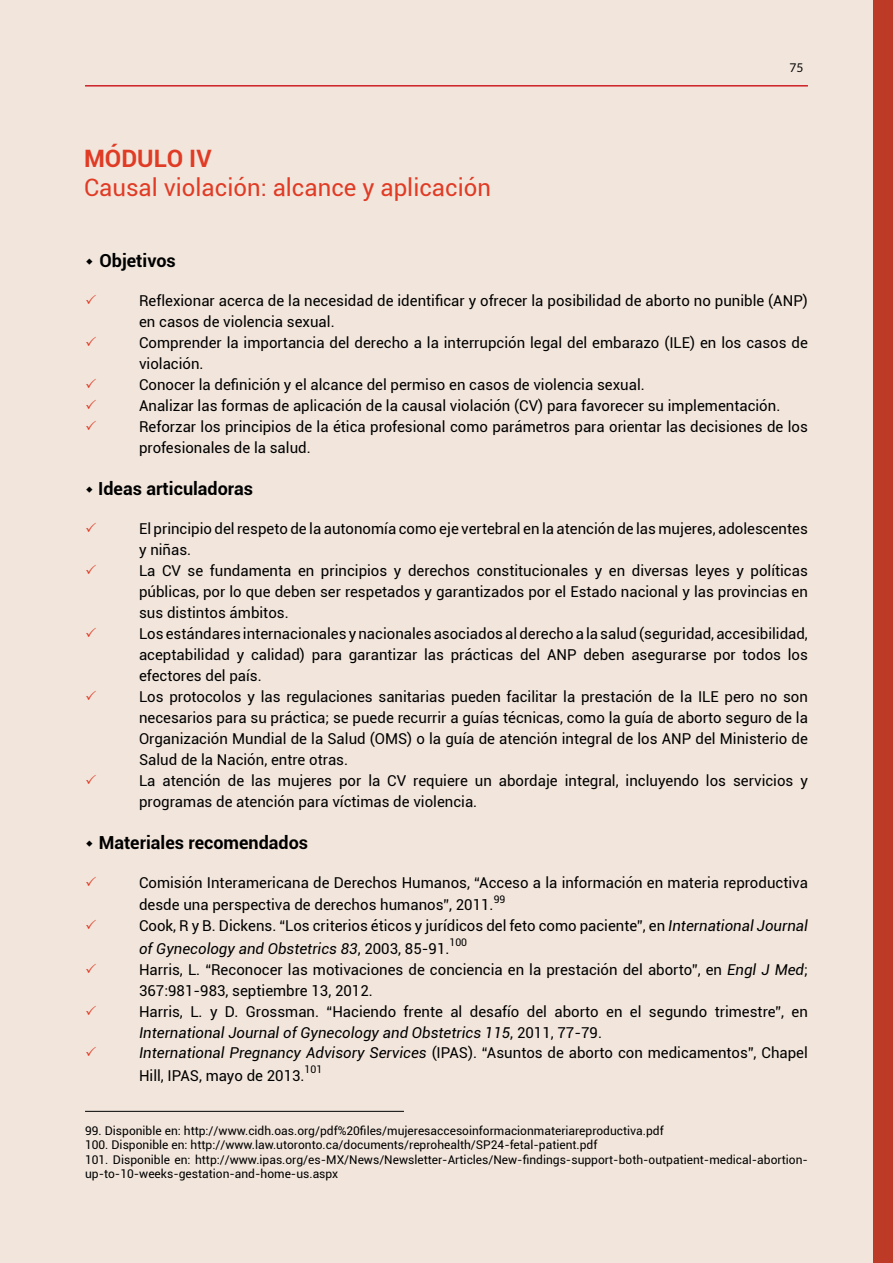
<style>
.page{position:relative;width:893px;height:1263px;background:#f2e6dc}
.page>*{position:absolute;margin:0;border:0;box-sizing:border-box;transform-origin:0 0}
.t1{font:24px "Roboto";color:#e03b25}
.t2{font:700 24px "Roboto";color:#e03b25}
.t3{font:700 18px "Roboto";color:#000}
.t4{font:15px/21px "Roboto";color:#000}
.t5{font:12px/14.4px "Roboto";color:#000}
.t6{font:12px "Lato";color:#000}
.t7{font:10.5px "Roboto";color:#000}
.s1{font-style:italic}
</style>
<div class="page">
<hr style="left:85px;top:85px;width:723px;height:2px;background:#cc2027">
<hr style="left:85px;top:1111px;width:319px;height:1px;background:#000">
<div style="left:874px;top:0;width:19px;height:1263px;background:#bc3a26"></div>
<h1 class="t2" style="left:84px;top:141px;width:129px">MÓDULO IV</h1>
<h1 class="t1" style="left:84px;top:170px;width:408px">Causal violación: alcance y aplicación</h1>
<p class="t6" style="left:789px;top:61px;width:15px">75</p>
<p class="t3" style="left:100px;top:248px;width:78px">Objetivos</p>
<p class="t4" style="left:139px;top:289px;width:670px">Reflexionar acerca de la necesidad de identificar y ofrecer la posibilidad de aborto no punible (ANP) en casos de violencia sexual.<br>Comprender la importancia del derecho a la interrupción legal del embarazo (ILE) en los casos de violación.<br>Conocer la definición y el alcance del permiso en casos de violencia sexual.<br>Analizar las formas de aplicación de la causal violación (CV) para favorecer su implementación.<br>Reforzar los principios de la ética profesional como parámetros para orientar las decisiones de los profesionales de la salud.</p>
<p class="t3" style="left:98px;top:476px;width:157px">Ideas articuladoras</p>
<p class="t4" style="left:139px;top:517px;width:670px">El principio del respeto de la autonomía como eje vertebral en la atención de las mujeres, adolescentes y niñas.<br>La CV se fundamenta en principios y derechos constitucionales y en diversas leyes y políticas públicas, por lo que deben ser respetados y garantizados por el Estado nacional y las provincias en sus distintos ámbitos.<br>Los estándares internacionales y nacionales asociados al derecho a la salud (seguridad, accesibilidad, aceptabilidad y calidad) para garantizar las prácticas del ANP deben asegurarse por todos los efectores del país.<br>Los protocolos y las regulaciones sanitarias pueden facilitar la prestación de la ILE pero no son necesarios para su práctica; se puede recurrir a guías técnicas, como la guía de aborto seguro de la Organización Mundial de la Salud (OMS) o la guía de atención integral de los ANP del Ministerio de Salud de la Nación, entre otras.<br>La atención de las mujeres por la CV requiere un abordaje integral, incluyendo los servicios y programas de atención para víctimas de violencia.</p>
<p class="t3" style="left:99px;top:830px;width:211px">Materiales recomendados</p>
<p class="t4" style="left:139px;top:871px;width:670px;line-height:22.5px">Comisión Interamericana de Derechos Humanos, “Acceso a la información en materia reproductiva desde una perspectiva de derechos humanos”, 2011.</p>
<p class="t7" style="left:494px;top:892px;width:13px">99</p>
<p class="t4" style="left:139px;top:914px;width:670px;line-height:22.5px">Cook, R y B. Dickens. “Los criterios éticos y jurídicos del feto como paciente”, en <span class="s1">International Journal of Gynecology and Obstetrics 83</span>, 2003, 85-91.</p>
<p class="t7" style="left:449px;top:935px;width:19px">100</p>
<p class="t4" style="left:139px;top:958px;width:670px">Harris, L. “Reconocer las motivaciones de conciencia en la prestación del aborto”, en <span class="s1">Engl J Med</span>; 367:981-983, septiembre 13, 2012.<br>Harris, L. y D. Grossman. “Haciendo frente al desafío del aborto en el segundo trimestre”, en <span class="s1">International Journal of Gynecology and Obstetrics 115</span>, 2011, 77-79.<br><span class="s1">International Pregnancy Advisory Services</span> (IPAS). “Asuntos de aborto con medicamentos”, Chapel</p>
<p class="t4" style="left:139px;top:1064px;width:167px">Hill, IPAS, mayo de 2013.</p>
<p class="t7" style="left:305px;top:1062px;width:19px">101</p>
<p class="t5" style="left:85px;top:1123px;width:724px">99. Disponible en: http://www.cidh.oas.org/pdf%20files/mujeresaccesoinformacionmateriareproductiva.pdf<br>100. Disponible en: http://www.law.utoronto.ca/documents/reprohealth/SP24-fetal-patient.pdf<br>101. Disponible en: http://www.ipas.org/es-MX/News/Newsletter-Articles/New-findings-support-both-outpatient-medical-abortion&shy;up-to-10-weeks-gestation-and-home-us.aspx</p>
</div>
